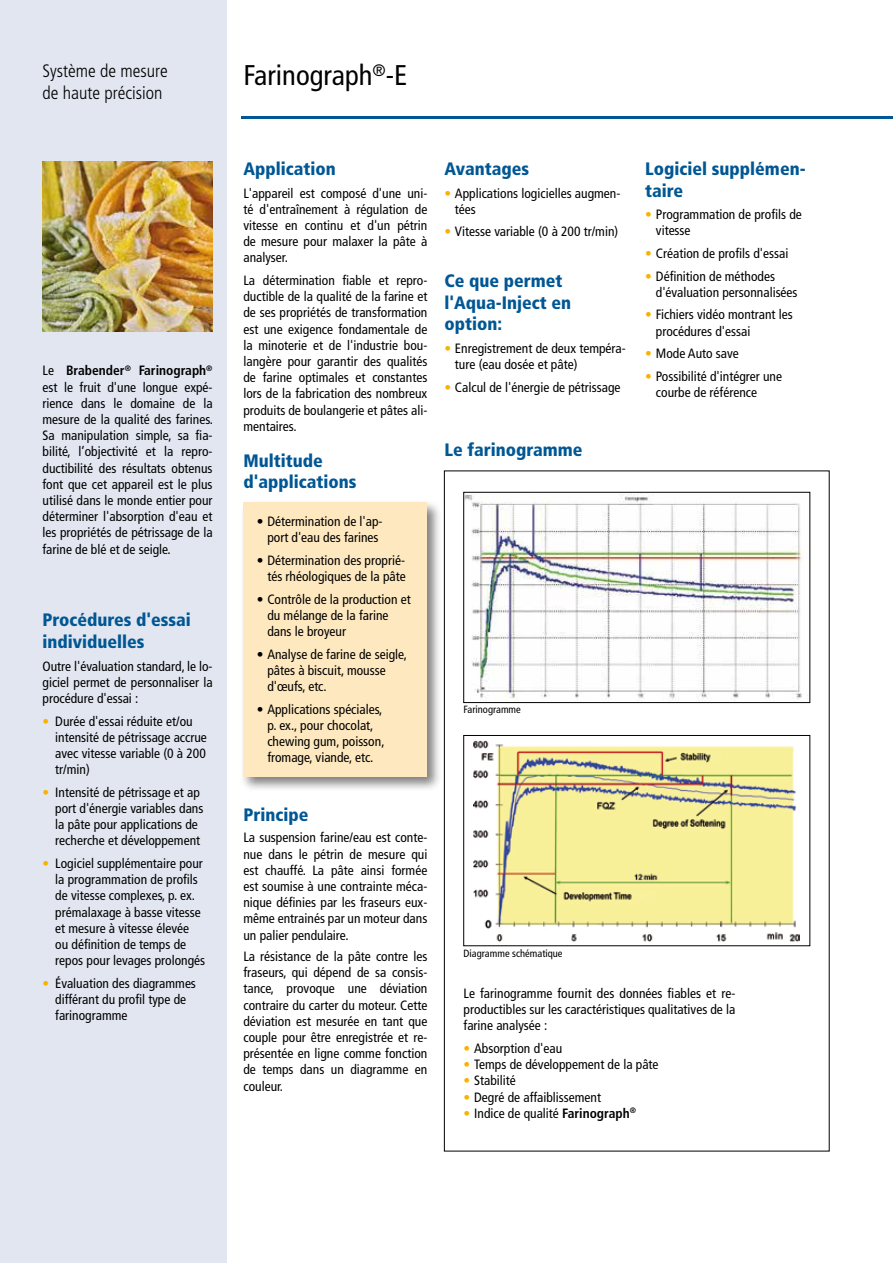
<style>
.page{position:relative;width:893px;height:1263px;background:#fff}
.page>*{position:absolute;margin:0;border:0;box-sizing:border-box;transform-origin:0 0}
.t1{font:condensed 28.5px "Frutiger LT Std";color:#000}
.t2{font:900 condensed 18px/21.6px "Frutiger LT Std";color:#005794}
.t3{font:300 condensed 18px/21.6px "Frutiger LT Std";color:#000}
.t4{font:condensed 13.5px/16.2px "Frutiger LT Std";color:#000}
.t5{font:condensed 10.5px "Frutiger LT Std";color:#000}
.s1{font-weight:700}
.s2{color:#f9b200}
</style>
<div class="page">
<div style="left:0;top:0;width:226px;height:1263px;background:#e1e6f0"></div>
<hr style="left:241px;top:117px;width:652px;height:2px;background:#005794">
<img style="left:43px;top:162px;width:170px;height:170px">
<img style="left:466px;top:494px;width:342px;height:207px">
<div style="left:464px;top:492px;width:346px;height:211px;border:1px solid #000"></div>
<div style="left:240px;top:499px;width:203px;height:293px;background:#000;opacity:.5"></div>
<div style="left:243px;top:503px;width:184px;height:274px;background:#fee8bf"></div>
<img style="left:473px;top:740px;width:327px;height:202px">
<div style="left:464px;top:735px;width:346px;height:211px;border:1px solid #000"></div>
<h2 class="t3" style="left:43px;top:61px;width:127px">Système de mesure de haute précision</h2>
<h1 class="t1" style="left:243px;top:59px;width:165px">Farinograph<sup>®</sup>-E</h1>
<p class="t4" style="left:43px;top:363px;width:172px;text-align:justify">Le <span class="s1">Brabender</span><sup>®</sup> <span class="s1">Farinograph</span><sup>® </sup>est le fruit d'une longue expé&shy;rience dans le domaine de la mesure de la qualité des farines.<br>Sa manipulation simple, sa fia&shy;bilité, l’objectivité et la repro&shy;ductibilité des résultats obtenus font que cet appareil est le plus utilisé dans le monde entier pour déterminer l'absorption d'eau et les propriétés de pétrissage de la farine de blé et de seigle.</p>
<h2 class="t2" style="left:43px;top:609px;width:150px">Procédures d'essai individuelles</h2>
<p class="t4" style="left:43px;top:658px;width:172px;text-align:justify">Outre l'évaluation standard, le lo&shy;giciel permet de personnaliser la procédure d'essai :</p>
<p class="t4" style="left:55px;top:713px;width:153px;text-indent:-13px"><span class="s2">•</span> Durée d'essai réduite et/ou intensité de pétrissage accrue avec vitesse variable (0 à 200 tr/min)</p>
<p class="t4" style="left:55px;top:784px;width:150px;text-indent:-13px"><span class="s2">•</span> Intensité de pétrissage et ap port d'énergie variables dans la pâte pour applications de recherche et développement</p>
<p class="t4" style="left:55px;top:855px;width:151px;text-indent:-13px"><span class="s2">•</span> Logiciel supplémentaire pour la programmation de profils de vitesse complexes, p. ex. prémalaxage à basse vitesse et mesure à vitesse élevée ou définition de temps de repos pour levages prolongés</p>
<p class="t4" style="left:55px;top:975px;width:142px;text-indent:-13px"><span class="s2">•</span> Évaluation des diagrammes différant du profil type de farinogramme</p>
<h2 class="t2" style="left:243px;top:158px;width:94px">Application</h2>
<p class="t4" style="left:243px;top:185px;width:185px;text-align:justify">L'appareil est composé d'une uni&shy;té d'entraînement à régulation de vitesse en continu et d'un pétrin de mesure pour malaxer la pâte à analyser.</p>
<p class="t4" style="left:243px;top:272px;width:185px;text-align:justify">La détermination fiable et repro&shy;ductible de la qualité de la farine et de ses propriétés de transformation est une exigence fondamentale de la minoterie et de l'industrie bou&shy;langère pour garantir des qualités de farine optimales et constantes lors de la fabrication des nombreux produits de boulangerie et pâtes ali&shy;mentaires.</p>
<h2 class="t2" style="left:243px;top:449px;width:115px">Multitude d'applications</h2>
<p class="t4" style="left:257px;top:514px;width:127px;text-align:center">• Détermination de l'ap&shy;port d'eau des farines</p>
<p class="t4" style="left:257px;top:552px;width:151px;text-align:right">• Détermination des proprié&shy;tés rhéologiques de la pâte</p>
<p class="t4" style="left:267px;top:591px;width:145px;text-indent:-11px">• Contrôle de la production et du mélange de la farine dans le broyeur</p>
<p class="t4" style="left:267px;top:646px;width:141px;text-indent:-11px">• Analyse de farine de seigle, pâtes à biscuit, mousse d'œufs, etc.</p>
<p class="t4" style="left:267px;top:701px;width:119px;text-indent:-11px">• Applications spéciales, p. ex., pour chocolat, chewing gum, poisson, fromage, viande, etc.</p>
<h2 class="t2" style="left:243px;top:804px;width:67px">Principe</h2>
<p class="t4" style="left:243px;top:830px;width:185px;text-align:justify">La suspension farine/eau est conte&shy;nue dans le pétrin de mesure qui est chauffé. La pâte ainsi formée est soumise à une contrainte méca&shy;nique définies par les fraseurs eux&shy;même entrainés par un moteur dans un palier pendulaire.</p>
<p class="t4" style="left:243px;top:948px;width:185px;text-align:justify">La résistance de la pâte contre les fraseurs, qui dépend de sa consis&shy;tance, provoque une déviation contraire du carter du moteur. Cette déviation est mesurée en tant que couple pour être enregistrée et re&shy;présentée en ligne comme fonction de temps dans un diagramme en couleur.</p>
<h2 class="t2" style="left:444px;top:158px;width:86px">Avantages</h2>
<p class="t4" style="left:455px;top:185px;width:167px;text-indent:-11px"><span class="s2">•</span> Applications logicielles augmen&shy;tées</p>
<p class="t4" style="left:444px;top:224px;width:175px"><span class="s2">•</span> Vitesse variable (0 à 200 tr/min)</p>
<h2 class="t2" style="left:444px;top:270px;width:128px">Ce que permet l'Aqua-Inject en option:</h2>
<p class="t4" style="left:455px;top:340px;width:172px;text-indent:-11px"><span class="s2">•</span> Enregistrement de deux tempéra&shy;ture (eau dosée et pâte)</p>
<p class="t4" style="left:444px;top:379px;width:178px"><span class="s2">•</span> Calcul de l'énergie de pétrissage</p>
<h2 class="t2" style="left:444px;top:439px;width:140px">Le farinogramme</h2>
<h2 class="t2" style="left:645px;top:158px;width:162px">Logiciel supplémen&shy;taire</h2>
<p class="t4" style="left:656px;top:207px;width:147px;text-indent:-11px"><span class="s2">•</span> Programmation de profils de vitesse</p>
<p class="t4" style="left:645px;top:245px;width:145px"><span class="s2">•</span> Création de profils d'essai</p>
<p class="t4" style="left:656px;top:268px;width:143px;text-indent:-11px"><span class="s2">•</span> Définition de méthodes d'évaluation personnalisées</p>
<p class="t4" style="left:656px;top:307px;width:138px;text-indent:-11px"><span class="s2">•</span> Fichiers vidéo montrant les procédures d'essai</p>
<p class="t4" style="left:645px;top:345px;width:95px"><span class="s2">•</span> Mode Auto save</p>
<p class="t4" style="left:656px;top:368px;width:128px;text-indent:-11px"><span class="s2">•</span> Possibilité d'intégrer une courbe de référence</p>
<p class="t5" style="left:464px;top:703px;width:59px">Farinogramme</p>
<p class="t5" style="left:464px;top:947px;width:100px">Diagramme schématique</p>
<p class="t4" style="left:464px;top:985px;width:273px;text-align:justify">Le farinogramme fournit des données fiables et re&shy;productibles sur les caractéristiques qualitatives de la farine analysée :</p>
<p class="t4" style="left:464px;top:1040px;width:100px"><span class="s2">•</span> Absorption d'eau</p>
<p class="t4" style="left:464px;top:1056px;width:196px"><span class="s2">•</span> Temps de développement de la pâte</p>
<p class="t4" style="left:464px;top:1073px;width:54px"><span class="s2">•</span> Stabilité</p>
<p class="t4" style="left:464px;top:1089px;width:139px"><span class="s2">•</span> Degré de affaiblissement</p>
<p class="t4" style="left:464px;top:1105px;width:174px"><span class="s2">•</span> Indice de qualité <span class="s1">Farinograph</span><sup>®</sup></p>
</div>
